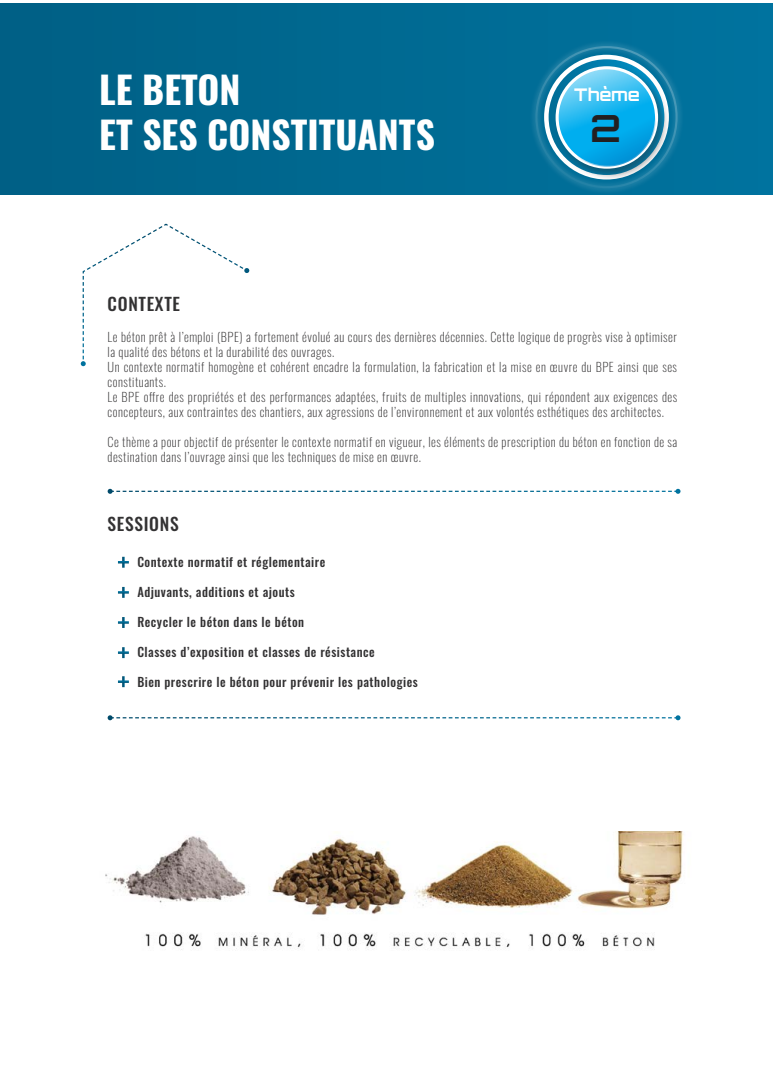
<style>
.page{position:relative;width:773px;height:1081px;background:#fff}
.page>*{position:absolute;margin:0;border:0;box-sizing:border-box;transform-origin:0 0}
.t1{font:700 37.5px/45px "Oswald";color:#fff}
.t2{font:700 37.5px "Orbitron";color:#231f20}
.t3{font:500 17.5px "Oswald";letter-spacing:.04em;color:#333233}
.t4{font:700 17.5px "Orbitron";letter-spacing:.01em;color:#fff}
.t5{font:200 12.5px/15px "Oswald";letter-spacing:.04em;color:#333233}
.t6{font:500 12.5px "Oswald";letter-spacing:.04em;color:#333233}
</style>
<div class="page">
<div style="left:0;top:4px;width:772px;height:191px;background:linear-gradient(to right,#005f85,#00739f)"></div>
<svg style="left:81px;top:223px;width:168px;height:143px"></svg>
<svg style="left:108px;top:489px;width:572px;height:5px"></svg>
<svg style="left:118px;top:557px;width:11px;height:11px"></svg>
<svg style="left:118px;top:587px;width:11px;height:11px"></svg>
<svg style="left:118px;top:617px;width:11px;height:11px"></svg>
<svg style="left:118px;top:647px;width:11px;height:11px"></svg>
<svg style="left:118px;top:676px;width:11px;height:11px"></svg>
<svg style="left:108px;top:715px;width:572px;height:5px"></svg>
<div style="left:529px;top:40px;width:154px;height:155px;background:#fff;opacity:.75"></div>
<img style="left:105px;top:831px;width:579px;height:119px">
<h1 class="t1" style="left:99px;top:70px;width:337px">LE BETON<br>ET SES CONSTITUANTS</h1>
<h2 class="t4" style="left:574px;top:84px;width:67px">Thème</h2>
<h1 class="t2" style="left:590px;top:104px;width:33px">2</h1>
<h2 class="t3" style="left:108px;top:295px;width:74px">CONTEXTE</h2>
<p class="t5" style="left:108px;top:328px;width:571px">Le béton prêt à l’emploi (BPE) a fortement évolué au cours des dernières décennies. Cette logique de progrès vise à optimiser la qualité des bétons et la durabilité des ouvrages.<br>Un contexte normatif homogène et cohérent encadre la formulation, la fabrication et la mise en œuvre du BPE ainsi que ses constituants.<br>Le BPE offre des propriétés et des performances adaptées, fruits de multiples innovations, qui répondent aux exigences des concepteurs, aux contraintes des chantiers, aux agressions de l’environnement et aux volontés esthétiques des architectes.</p>
<p class="t5" style="left:108px;top:433px;width:571px">Ce thème a pour objectif de présenter le contexte normatif en vigueur, les éléments de prescription du béton en fonction de sa destination dans l’ouvrage ainsi que les techniques de mise en œuvre.</p>
<h2 class="t3" style="left:108px;top:514px;width:73px">SESSIONS</h2>
<p class="t6" style="left:137px;top:555px;width:189px">Contexte normatif et réglementaire</p>
<p class="t6" style="left:137px;top:585px;width:159px">Adjuvants, additions et ajouts</p>
<p class="t6" style="left:137px;top:615px;width:168px">Recycler le béton dans le béton</p>
<p class="t6" style="left:137px;top:645px;width:239px">Classes d’exposition et classes de résistance</p>
<p class="t6" style="left:137px;top:675px;width:282px">Bien prescrire le béton pour prévenir les pathologies</p>
</div>
